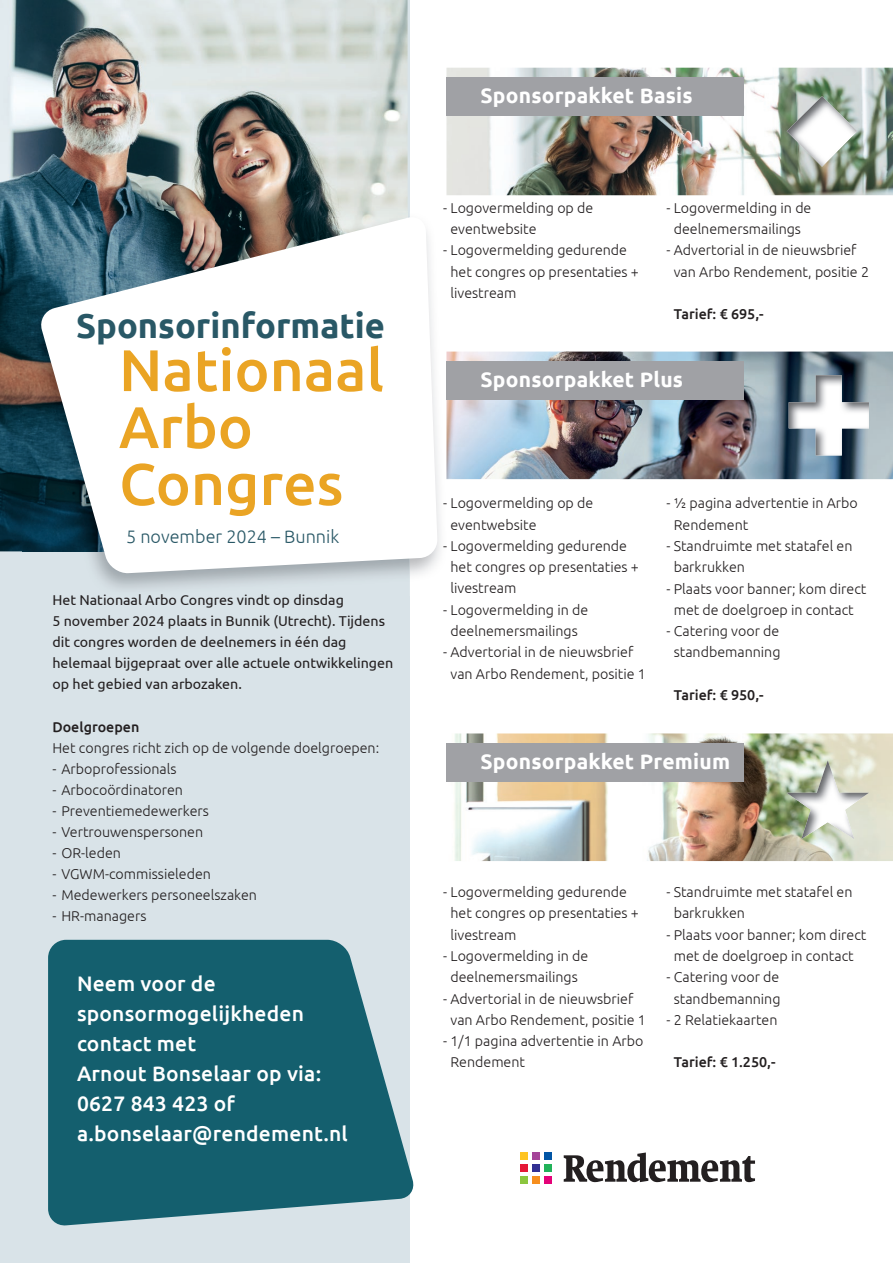
<style>
.page{position:relative;width:893px;height:1263px;background:#fff}
.page>*{position:absolute;margin:0;border:0;box-sizing:border-box;transform-origin:0 0}
.t1{font:500 58.65px/57px "Ubuntu";color:#eaa424}
.t2{font:700 34.5px "Ubuntu";color:#295866}
.t3{font:500 21px/30px "Ubuntu";letter-spacing:.01em;color:#fff}
.t4{font:700 21px "Ubuntu";letter-spacing:.01em;color:#fff}
.t5{font:300 18px "Ubuntu";color:#295866}
.t6{font:300 14.25px/21.3px "Ubuntu";color:#231f20}
.t7{font:14.25px/21px "Ubuntu";color:#231f20}
.t8{font:500 14.25px "Ubuntu";color:#231f20}
</style>
<div class="page">
<div style="left:0;top:0;width:410px;height:1263px;background:#d9e3e8"></div>
<img style="left:0;top:0;width:408px;height:551px">
<img style="left:23px;top:351px;width:424px;height:238px">
<img style="left:23px;top:212px;width:385px;height:339px">
<svg style="left:39px;top:215px;width:399px;height:359px;background:#d8dddf"></svg>
<img style="left:446px;top:352px;width:447px;height:127px">
<img style="left:454px;top:733px;width:439px;height:128px">
<div style="left:446px;top:361px;width:298px;height:39px;background:#a0a1a5"></div>
<div style="left:446px;top:743px;width:298px;height:39px;background:#a0a1a5"></div>
<img style="left:789px;top:375px;width:80px;height:80px">
<img style="left:446px;top:68px;width:447px;height:127px">
<div style="left:446px;top:78px;width:298px;height:38px;background:#a0a1a5"></div>
<img style="left:787px;top:96px;width:70px;height:71px">
<img style="left:787px;top:760px;width:82px;height:79px">
<svg style="left:48px;top:940px;width:366px;height:286px;background:#2d707e"></svg>
<svg style="left:564px;top:1152px;width:191px;height:30px"></svg>
<div style="left:520px;top:1152px;width:8px;height:8px;background:#fec422"></div>
<div style="left:532px;top:1152px;width:8px;height:8px;background:#a54499"></div>
<div style="left:544px;top:1152px;width:8px;height:8px;background:#0155a5"></div>
<div style="left:520px;top:1164px;width:8px;height:8px;background:#e51836"></div>
<div style="left:532px;top:1164px;width:8px;height:8px;background:#323092"></div>
<div style="left:544px;top:1164px;width:8px;height:8px;background:#21b259"></div>
<div style="left:520px;top:1176px;width:8px;height:8px;background:#8bc63e"></div>
<div style="left:532px;top:1176px;width:8px;height:8px;background:#f68e1e"></div>
<div style="left:544px;top:1176px;width:8px;height:8px;background:#e40278"></div>
<h2 class="t2" style="left:76px;top:304px;width:310px">Sponsorinformatie</h2>
<h1 class="t1" style="left:119px;top:340px;width:266px">Nationaal<br>Arbo<br>Congres</h1>
<p class="t5" style="left:126px;top:526px;width:215px">5 november 2024 – Bunnik</p>
<p class="t7" style="left:52px;top:589px;width:342px">Het Nationaal Arbo Congres vindt op dinsdag<br>5 november 2024 plaats in Bunnik (Utrecht). Tijdens dit congres worden de deelnemers in één dag helemaal bijgepraat over alle actuele ontwikkelingen op het gebied van arbozaken.</p>
<p class="t8" style="left:52px;top:718px;width:88px">Doelgroepen</p>
<p class="t6" style="left:52px;top:737px;width:328px">Het congres richt zich op de volgende doelgroepen:</p>
<p class="t6" style="left:52px;top:758px;width:126px">- Arboprofessionals</p>
<p class="t6" style="left:52px;top:779px;width:132px">- Arbocoördinatoren</p>
<p class="t6" style="left:52px;top:800px;width:158px">- Preventiemedewerkers</p>
<p class="t6" style="left:52px;top:821px;width:152px">- Vertrouwenspersonen</p>
<p class="t6" style="left:52px;top:842px;width:70px">- OR-leden</p>
<p class="t6" style="left:52px;top:863px;width:160px">- VGWM-commissieleden</p>
<p class="t6" style="left:52px;top:884px;width:206px">- Medewerkers personeelszaken</p>
<p class="t6" style="left:52px;top:905px;width:96px">- HR-managers</p>
<h3 class="t3" style="left:77px;top:967px;width:272px">Neem voor de sponsormogelijkheden contact met<br>Arnout Bonselaar op via:<br>0627 843 423 of a.bonselaar@rendement.nl</h3>
<h3 class="t4" style="left:480px;top:83px;width:214px">Sponsorpakket Basis</h3>
<p class="t6" style="left:450px;top:197px;width:144px;text-indent:-7px">- Logovermelding op de eventwebsite</p>
<p class="t6" style="left:450px;top:239px;width:190px;text-indent:-7px">- Logovermelding gedurende het congres op presentaties + livestream</p>
<p class="t6" style="left:666px;top:197px;width:146px;text-align:center">- Logovermelding in de deelnemersmailings</p>
<p class="t6" style="left:674px;top:239px;width:197px;text-indent:-7px">- Advertorial in de nieuwsbrief van Arbo Rendement, positie 2</p>
<p class="t8" style="left:674px;top:305px;width:91px">Tarief: € 695,-</p>
<h3 class="t4" style="left:480px;top:367px;width:204px">Sponsorpakket Plus</h3>
<p class="t6" style="left:450px;top:492px;width:144px;text-indent:-7px">- Logovermelding op de eventwebsite</p>
<p class="t6" style="left:450px;top:535px;width:190px;text-indent:-7px">- Logovermelding gedurende het congres op presentaties + livestream</p>
<p class="t6" style="left:443px;top:599px;width:146px;text-align:center">- Logovermelding in de deelnemersmailings</p>
<p class="t6" style="left:450px;top:641px;width:197px;text-indent:-7px">- Advertorial in de nieuwsbrief van Arbo Rendement, positie 1</p>
<p class="t6" style="left:674px;top:492px;width:186px;text-indent:-7px">- ½ pagina advertentie in Arbo<br>Rendement</p>
<p class="t6" style="left:674px;top:535px;width:180px;text-indent:-7px">- Standruimte met statafel en barkrukken</p>
<p class="t6" style="left:666px;top:577px;width:201px;text-align:center">- Plaats voor banner; kom direct met de doelgroep in contact</p>
<p class="t6" style="left:666px;top:620px;width:116px;text-align:center">- Catering voor de standbemanning</p>
<p class="t8" style="left:674px;top:686px;width:91px">Tarief: € 950,-</p>
<h3 class="t4" style="left:480px;top:749px;width:251px">Sponsorpakket Premium</h3>
<p class="t6" style="left:450px;top:881px;width:190px;text-indent:-7px">- Logovermelding gedurende het congres op presentaties + livestream</p>
<p class="t6" style="left:443px;top:945px;width:146px;text-align:center">- Logovermelding in de deelnemersmailings</p>
<p class="t6" style="left:450px;top:987px;width:197px;text-indent:-7px">- Advertorial in de nieuwsbrief van Arbo Rendement, positie 1</p>
<p class="t6" style="left:450px;top:1030px;width:194px;text-indent:-7px">- 1/1 pagina advertentie in Arbo<br>Rendement</p>
<p class="t6" style="left:674px;top:881px;width:180px;text-indent:-7px">- Standruimte met statafel en barkrukken</p>
<p class="t6" style="left:666px;top:923px;width:201px;text-align:center">- Plaats voor banner; kom direct met de doelgroep in contact</p>
<p class="t6" style="left:666px;top:966px;width:116px;text-align:center">- Catering voor de standbemanning</p>
<p class="t6" style="left:666px;top:1009px;width:113px">- 2 Relatiekaarten</p>
<p class="t8" style="left:674px;top:1053px;width:103px">Tarief: € 1.250,-</p>
</div>
